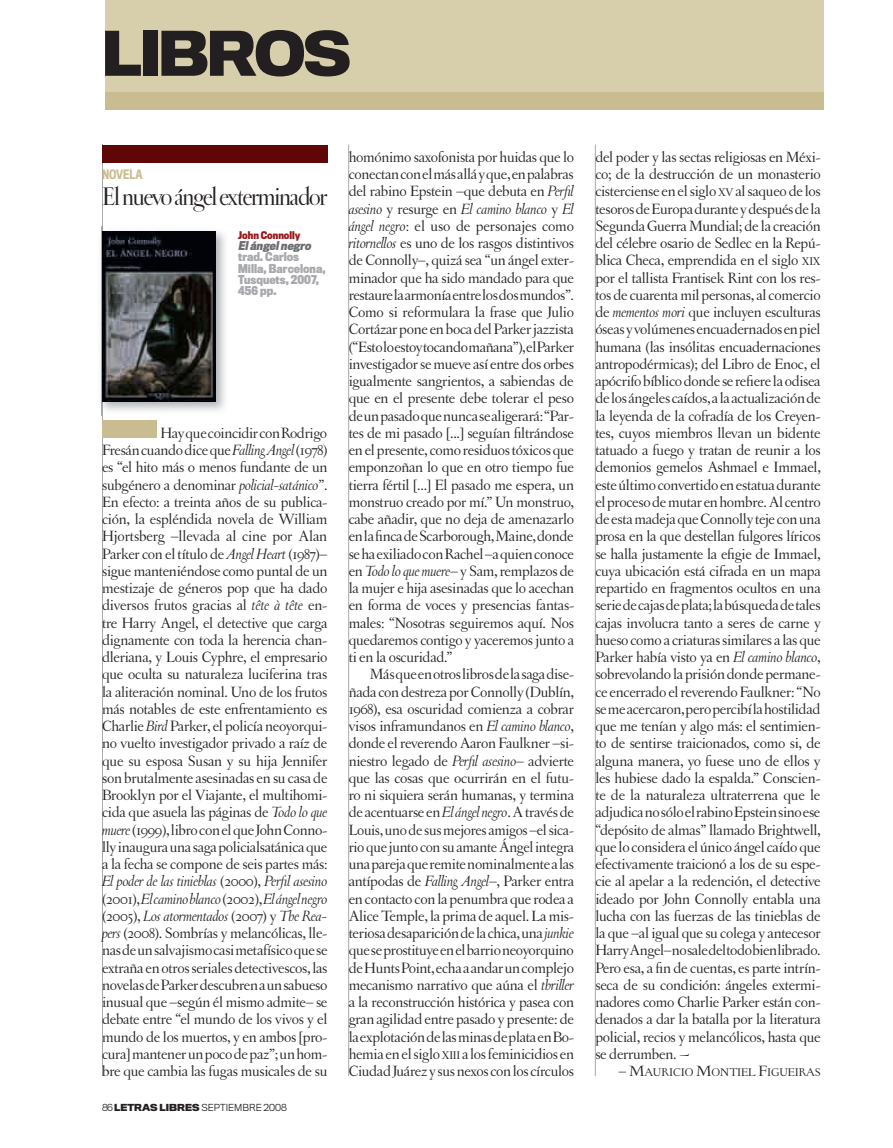
<style>
.page{position:relative;width:893px;height:1148px;background:#fff}
.page>*{position:absolute;margin:0;border:0;box-sizing:border-box;transform-origin:0 0}
.t1{font:700 57px "Titling Gothic FB Normal";letter-spacing:-.04em;color:#231f20}
.t2{font:27px "Letras Display";letter-spacing:-.04em;color:#231f20}
.t3{font:15.75px/17.2px "Letras Oldstyle";letter-spacing:-.02em;color:#231f20;text-align:justify}
.t4{font:500 12px "Titling Gothic FB Cond";color:#c9bc90}
.t5{font:11.85px "Letras Oldstyle Expert";letter-spacing:-.015em;color:#231f20}
.t6{font:700 11.25px/11.2px "Titling Gothic FB Cond";color:#a8a9ad}
.t7{font:italic 700 11.25px "Titling Gothic FB Cond";color:#6c6d70}
.t8{font:700 9.75px "Titling Gothic FB Cond";color:#981a1e}
.t9{font:300 9px "Titling Gothic FB Normal";color:#231f20}
.s1{font-style:italic}
.s2{font-weight:700}
.s3{font-size:11.85px}
.s4{font-size:15.75px}
</style>
<div class="page">
<div style="left:105px;top:0;width:719px;height:110px;background:#d7ceac"></div>
<div style="left:105px;top:92px;width:719px;height:18px;background:#c9bc90"></div>
<hr style="left:102px;top:145px;width:1px;height:931px;background:#a8a9ad">
<hr style="left:348px;top:145px;width:1px;height:931px;background:#a8a9ad">
<hr style="left:595px;top:145px;width:1px;height:931px;background:#a8a9ad">
<div style="left:102px;top:145px;width:225px;height:17px;background:#5f0607"></div>
<div style="left:102px;top:420px;width:54px;height:18px;background:#c9bc90"></div>
<img style="left:101px;top:227px;width:124px;height:188px">
<img style="left:102px;top:227px;width:1px;height:188px">
<img style="left:102px;top:231px;width:113px;height:171px">
<h1 class="t1" style="left:102px;top:18px;width:251px">LIBROS</h1>
<p class="t4" style="left:102px;top:167px;width:42px">NOVELA</p>
<h2 class="t2" style="left:102px;top:181px;width:227px">El nuevo ángel exterminador</h2>
<p class="t8" style="left:238px;top:229px;width:64px">John Connolly</p>
<p class="t7" style="left:238px;top:239px;width:77px">Elángelnegro</p>
<p class="t6" style="left:238px;top:251px;width:89px">trad. Carlos<br>Milla, Barcelona,<br>Tusquets, 2007,<br>456 pp.</p>
<p class="t3" style="left:102px;top:424px;width:227px;text-indent:58px">Hay que coincidir con Rodrigo Fresán cuando dice que <span class="s1">Falling Angel</span> (1978) es “el hito más o menos fundante de un subgénero a denominar <span class="s1">policial-satánico</span>”.<br>En efecto: a treinta años de su publica&shy;ción, la espléndida novela de William Hjortsberg –llevada al cine por Alan Parker con el título de <span class="s1">Angel Heart</span> (1987)– sigue manteniéndose como puntal de un mestizaje de géneros pop que ha dado diversos frutos gracias al <span class="s1">tête à tête</span> en&shy;tre Harry Angel, el detective que carga dignamente con toda la herencia chan&shy;dleriana, y Louis Cyphre, el empresario que oculta su naturaleza luciferina tras la aliteración nominal. Uno de los frutos más notables de este enfrentamiento es Charlie <span class="s1">Bird</span> Parker, el policía neoyorqui&shy;no vuelto investigador privado a raíz de que su esposa Susan y su hija Jennifer son brutalmente asesinadas en su casa de Brooklyn por el Viajante, el multihomi&shy;cida que asuela las páginas de <span class="s1">Todo lo que muere</span> (1999), libro con el que John Conno&shy;lly inaugura una saga policialsatánica que a la fecha se compone de seis partes más:<br><span class="s1">El poder de las tinieblas</span> (2000), <span class="s1">Perfil asesino </span>(2001), <span class="s1">El camino blanco</span> (2002), <span class="s1">El ángel negro </span>(2005), <span class="s1">Los atormentados</span> (2007) y <span class="s1">The Rea&shy;pers</span> (2008). Sombrías y melancólicas, lle&shy;nas de un salvajismo casi metafísico que se extraña en otros seriales detectivescos, las novelas de Parker descubren a un sabueso inusual que –según él mismo admite– se debate entre “el mundo de los vivos y el mundo de los muertos, y en ambos [pro&shy;cura] mantener un poco de paz”; un hom&shy;bre que cambia las fugas musicales de su</p>
<p class="t9" style="left:102px;top:1102px;width:186px">86 <span class="s2">LETRAS LIBRES</span> SEPTIEMBRE 2008</p>
<p class="t3" style="left:349px;top:148px;width:227px">homónimo saxofonista por huidas que lo conectan con el más allá y que, en palabras del rabino Epstein –que debuta en <span class="s1">Perfil asesino</span> y resurge en <span class="s1">El camino blanco</span> y <span class="s1">El ángel negro</span>: el uso de personajes como <span class="s1">ritornellos</span> es uno de los rasgos distintivos de Connolly–, quizá sea “un ángel exter&shy;minador que ha sido mandado para que restaure la armonía entre los dos mundos”.<br>Como si reformulara la frase que Julio Cortázar pone en boca del Parker jazzista (“Esto lo estoy tocando mañana”), el Parker investigador se mueve así entre dos orbes igualmente sangrientos, a sabiendas de que en el presente debe tolerar el peso de un pasado que nunca se aligerará: “Par&shy;tes de mi pasado [...] seguían filtrándose en el presente, como residuos tóxicos que emponzoñan lo que en otro tiempo fue tierra fértil [...] El pasado me espera, un monstruo creado por mí.” Un monstruo, cabe añadir, que no deja de amenazarlo en la finca de Scarborough, Maine, donde se ha exiliado con Rachel –a quien conoce en <span class="s1">Todo lo que muere</span>– y Sam, remplazos de la mujer e hija asesinadas que lo acechan en forma de voces y presencias fantas&shy;males: “Nosotras seguiremos aquí. Nos quedaremos contigo y yaceremos junto a ti en la oscuridad.”</p>
<p class="t3" style="left:349px;top:666px;width:227px;text-indent:21px">Más que en otros libros de la saga dise&shy;ñada con destreza por Connolly (Dublín, 1968), esa oscuridad comienza a cobrar visos inframundanos en <span class="s1">El camino blanco</span>, donde el reverendo Aaron Faulkner –si&shy;niestro legado de <span class="s1">Perfil asesino</span>– advierte que las cosas que ocurrirán en el futu&shy;ro ni siquiera serán humanas, y termina de acentuarse en <span class="s1">El ángel negro</span>. A través de Louis, uno de sus mejores amigos –el sica&shy;rio que junto con su amante Ángel integra una pareja que remite nominalmente a las antípodas de <span class="s1">Falling Angel</span>–, Parker entra en contacto con la penumbra que rodea a Alice Temple, la prima de aquel. La mis&shy;teriosa desaparición de la chica, una <span class="s1">junkie </span>que se prostituye en el barrio neoyorquino de Hunts Point, echa a andar un complejo mecanismo narrativo que aúna el <span class="s1">thriller </span>a la reconstrucción histórica y pasea con gran agilidad entre pasado y presente: de la explotación de las minas de plata en Bo&shy;hemia en el siglo <span class="s3">XIII</span> a los feminicidios en Ciudad Juárez y sus nexos con los círculos</p>
<p class="t3" style="left:595px;top:148px;width:227px">del poder y las sectas religiosas en Méxi&shy;co; de la destrucción de un monasterio cisterciense en el siglo <span class="s3">XV</span> al saqueo de los tesoros de Europa durante y después de la Segunda Guerra Mundial; de la creación del célebre osario de Sedlec en la Repú&shy;blica Checa, emprendida en el siglo <span class="s3">XIX </span>por el tallista Frantisek Rint con los res&shy;tos de cuarenta mil personas, al comercio de <span class="s1">mementos mori</span> que incluyen esculturas óseas y volúmenes encuadernados en piel humana (las insólitas encuadernaciones antropodérmicas); del Libro de Enoc, el apócrifo bíblico donde se refiere la odisea de los ángeles caídos, a la actualización de la leyenda de la cofradía de los Creyen&shy;tes, cuyos miembros llevan un bidente tatuado a fuego y tratan de reunir a los demonios gemelos Ashmael e Immael, este último convertido en estatua durante el proceso de mutar en hombre. Al centro de esta madeja que Connolly teje con una prosa en la que destellan fulgores líricos se halla justamente la efigie de Immael, cuya ubicación está cifrada en un mapa repartido en fragmentos ocultos en una serie de cajas de plata; la búsqueda de tales cajas involucra tanto a seres de carne y hueso como a criaturas similares a las que Parker había visto ya en <span class="s1">El camino blanco</span>, sobrevolando la prisión donde permane&shy;ce encerrado el reverendo Faulkner: “No se me acercaron, pero percibí la hostilidad que me tenían y algo más: el sentimien&shy;to de sentirse traicionados, como si, de alguna manera, yo fuese uno de ellos y les hubiese dado la espalda.” Conscien&shy;te de la naturaleza ultraterrena que le adjudica no sólo el rabino Epstein sino ese “depósito de almas” llamado Brightwell, que lo considera el único ángel caído que efectivamente traicionó a los de su espe&shy;cie al apelar a la redención, el detective ideado por John Connolly entabla una lucha con las fuerzas de las tinieblas de la que –al igual que su colega y antecesor Harry Angel– no sale del todo bien librado.<br>Pero esa, a fin de cuentas, es parte intrín&shy;seca de su condición: ángeles extermi&shy;nadores como Charlie Parker están con&shy;denados a dar la batalla por la literatura policial, recios y melancólicos, hasta que se derrumben. ~</p>
<p class="t5" style="left:618px;top:1066px;width:204px"><span class="s4">– M</span>AURICIO <span class="s4">M</span>ONTIEL <span class="s4">F</span>IGUEIRAS</p>
</div>
